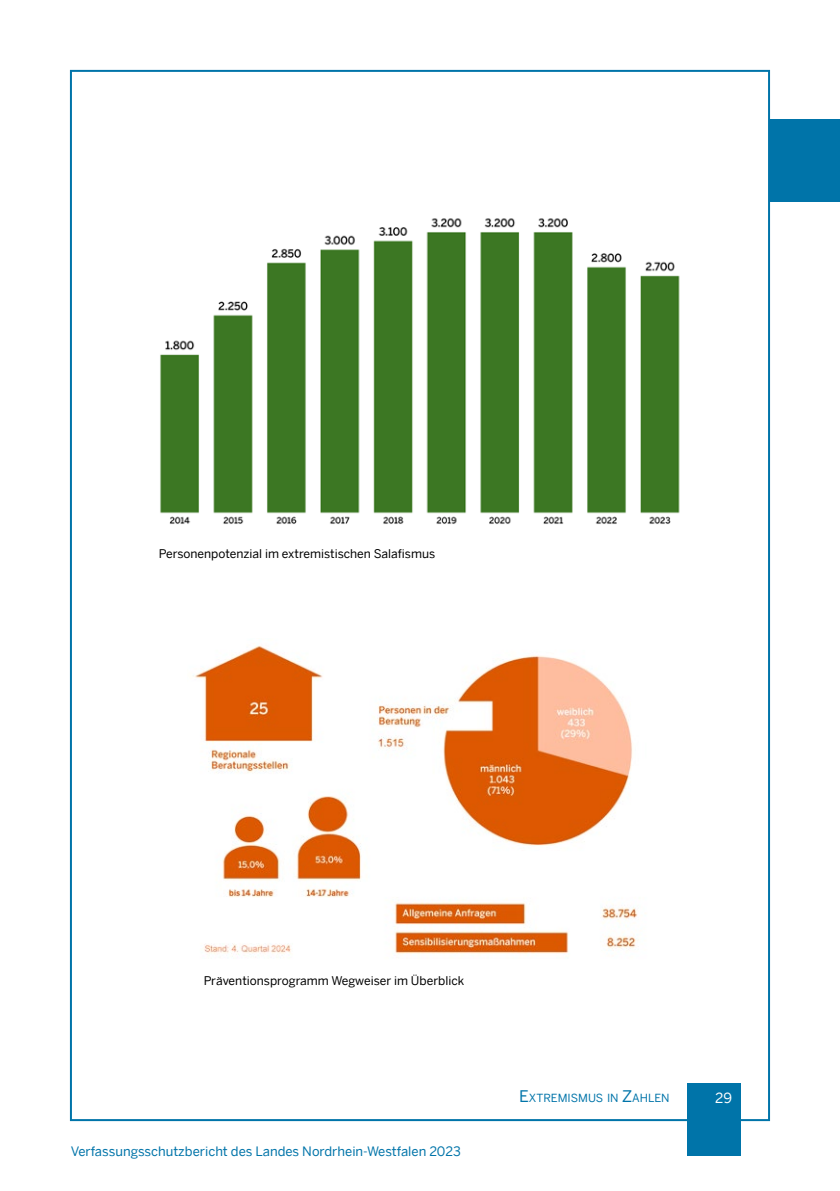
<style>
.page{position:relative;width:840px;height:1191px;background:#fff}
.page>*{position:absolute;margin:0;border:0;box-sizing:border-box;transform-origin:0 0}
.t1{font:14px "Benton Sans";color:#fff}
.t2{font:13px "Benton Sans";color:#0074a9}
.t3{font:12px "Benton Sans";color:#000}
.t4{font:11.2px "Benton Sans";color:#0074a9}
.s1{font-size:16px}
</style>
<div class="page">
<div style="left:768px;top:119px;width:71px;height:82px;background:#0074a9"></div>
<div style="left:686px;top:1083px;width:54px;height:72px;background:#0074a9"></div>
<img style="left:160px;top:218px;width:520px;height:306px">
<img style="left:194px;top:646px;width:444px;height:308px">
<p class="t3" style="left:159px;top:547px;width:278px">Personenpotenzial im extremistischen Salafismus</p>
<p class="t3" style="left:204px;top:973px;width:262px">Präventionsprogramm Wegweiser im Überblick</p>
<p class="t2" style="left:71px;top:1143px;width:391px">Verfassungsschutzbericht des Landes Nordrhein-Westfalen 2023</p>
<p class="t4" style="left:519px;top:1090px;width:152px"><span class="s1">E</span>XTREMISMUS I N <span class="s1">Z</span>AHLEN</p>
<p class="t1" style="left:714px;top:1089px;width:18px">29</p>
</div>
